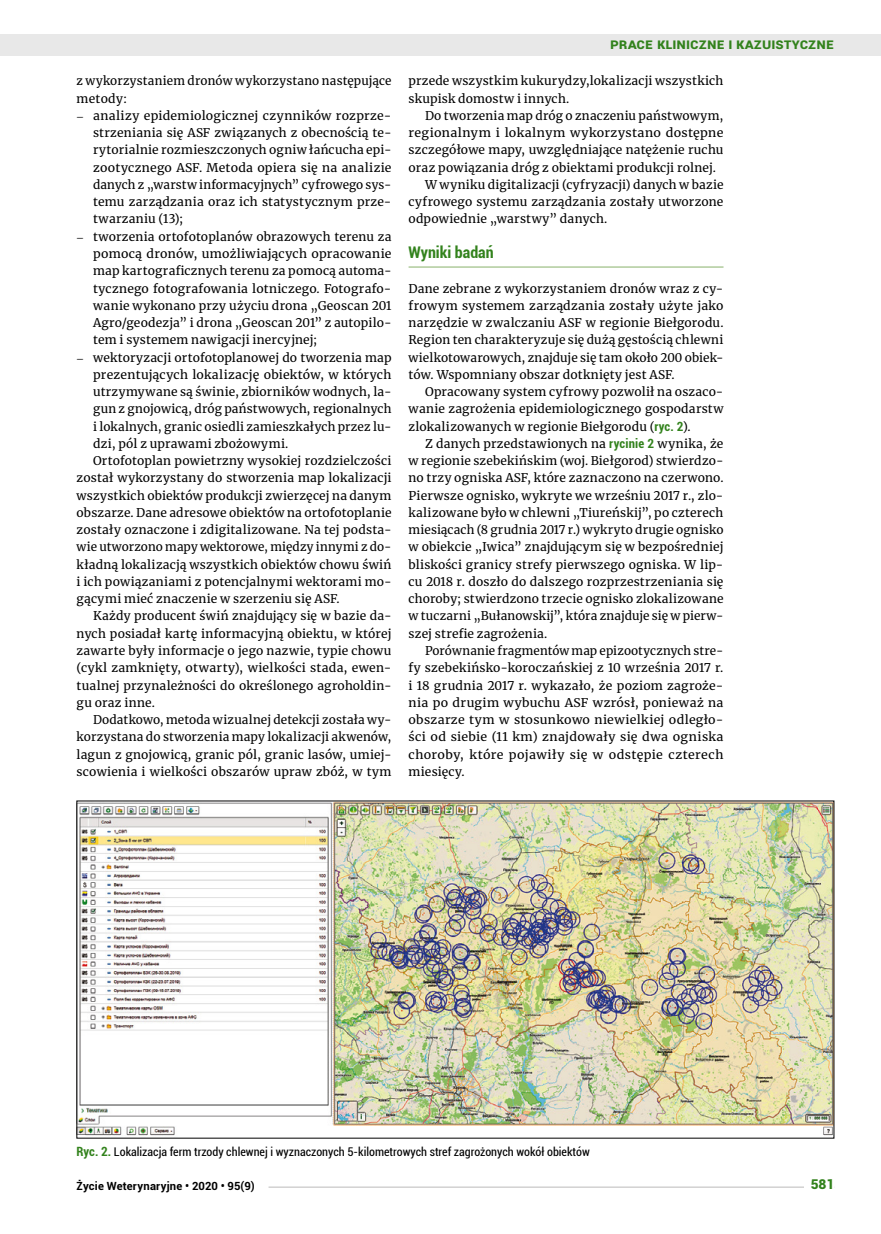
<style>
.page{position:relative;width:881px;height:1234px;background:#fff}
.page>*{position:absolute;margin:0;border:0;box-sizing:border-box;transform-origin:0 0}
.t1{font:700 condensed 16.05px "Roboto";color:#32821c}
.t2{font:700 15px "Roboto";letter-spacing:.005em;color:#32821c}
.t3{font:900 13.5px "Roboto";color:#32821c}
.t4{font:12px/17.2px "Merriweather";letter-spacing:.015em;color:#000;text-align:justify}
.t5{font:condensed 12px "Roboto";color:#000}
.t6{font:700 11.25px "Roboto";letter-spacing:.02em;color:#000}
.s1{font-family:"Warnock Pro"}
.s2{font-family:"Roboto";font-weight:700;font-stretch:condensed;font-size:12.75px;color:#32821c}
.s3{font-weight:700;font-size:12.75px;color:#32821c}
</style>
<div class="page">
<hr style="left:408px;top:266px;width:315px;height:1px;background:#96ba7b">
<img style="left:79px;top:802px;width:752px;height:334px">
<div style="left:0;top:35px;width:880px;height:21px;background:#e8e8e8"></div>
<hr style="left:268px;top:1186px;width:565px;height:1px;background:#d2d1d1">
<div style="left:804px;top:1178px;width:29px;height:15px;background:#fff"></div>
<p class="t4" style="left:77px;top:72px;width:316px">z wykorzystaniem dronów wykorzystano następujące metody:</p>
<p class="t4" style="left:93px;top:106px;width:300px;text-indent:-16px"><span class="s1">–</span> analizy epidemiologicznej czynników rozprze&shy;strzeniania się ASF związanych z obecnością te&shy;rytorialnie rozmieszczonych ogniw łańcucha epi&shy;zootycznego ASF. Metoda opiera się na analizie danych z „warstw informacyjnych” cyfrowego sys&shy;temu zarządzania oraz ich statystycznym prze&shy;twarzaniu (13);</p>
<p class="t4" style="left:93px;top:227px;width:300px;text-indent:-16px"><span class="s1">–</span> tworzenia ortofotoplanów obrazowych terenu za pomocą dronów, umożliwiających opracowanie map kartograficznych terenu za pomocą automa&shy;tycznego fotografowania lotniczego. Fotografo&shy;wanie wykonano przy użyciu drona „Geoscan 201<br>Agro/geodezja” i drona „Geoscan 201” z autopilo&shy;tem i systemem nawigacji inercyjnej;</p>
<p class="t4" style="left:77px;top:348px;width:316px"><span class="s1">–</span> wektoryzacji ortofotoplanowej do tworzenia map</p>
<p class="t4" style="left:93px;top:365px;width:300px">prezentujących lokalizację obiektów, w których</p>
<p class="t4" style="left:93px;top:382px;width:300px">utrzymywane są świnie, zbiorników wodnych, la-</p>
<p class="t4" style="left:93px;top:400px;width:300px">gun z gnojowicą, dróg państwowych, regionalnych</p>
<p class="t4" style="left:93px;top:417px;width:300px">i lokalnych, granic osiedli zamieszkałych przez lu-</p>
<p class="t4" style="left:93px;top:434px;width:197px">dzi, pól z uprawami zbożowymi.</p>
<p class="t4" style="left:93px;top:451px;width:300px">Ortofotoplan powietrzny wysokiej rozdzielczości</p>
<p class="t4" style="left:77px;top:469px;width:316px">został wykorzystany do stworzenia map lokalizacji</p>
<p class="t4" style="left:77px;top:486px;width:316px">wszystkich obiektów produkcji zwierzęcej na danym</p>
<p class="t4" style="left:77px;top:503px;width:316px">obszarze. Dane adresowe obiektów na ortofotoplanie</p>
<p class="t4" style="left:77px;top:520px;width:316px">zostały oznaczone i zdigitalizowane. Na tej podsta-</p>
<p class="t4" style="left:77px;top:538px;width:316px">wie utworzono mapy wektorowe, między innymi z do-</p>
<p class="t4" style="left:77px;top:555px;width:316px">kładną lokalizacją wszystkich obiektów chowu świń</p>
<p class="t4" style="left:77px;top:572px;width:316px">i ich powiązaniami z potencjalnymi wektorami mo-</p>
<p class="t4" style="left:77px;top:589px;width:264px">gącymi mieć znaczenie w szerzeniu się ASF.</p>
<p class="t4" style="left:93px;top:607px;width:300px">Każdy producent świń znajdujący się w bazie da-</p>
<p class="t4" style="left:77px;top:624px;width:316px">nych posiadał kartę informacyjną obiektu, w której</p>
<p class="t4" style="left:77px;top:641px;width:316px">zawarte były informacje o jego nazwie, typie chowu</p>
<p class="t4" style="left:77px;top:658px;width:316px">(cykl zamknięty, otwarty), wielkości stada, ewen-</p>
<p class="t4" style="left:77px;top:676px;width:316px">tualnej przynależności do określonego agroholdin-</p>
<p class="t4" style="left:77px;top:693px;width:80px">gu oraz inne.</p>
<p class="t4" style="left:93px;top:710px;width:300px">Dodatkowo, metoda wizualnej detekcji została wy-</p>
<p class="t4" style="left:77px;top:727px;width:316px">korzystana do stworzenia mapy lokalizacji akwenów,</p>
<p class="t4" style="left:77px;top:745px;width:316px">lagun z gnojowicą, granic pól, granic lasów, umiej-</p>
<p class="t4" style="left:77px;top:762px;width:316px">scowienia i wielkości obszarów upraw zbóż, w tym</p>
<p class="t2" style="left:610px;top:33px;width:225px">Prace kliniczne i kazuistyczne</p>
<p class="t4" style="left:408px;top:72px;width:316px">przede wszystkim kukurydzy,lokalizacji wszystkich skupisk domostw i innych.</p>
<p class="t4" style="left:425px;top:106px;width:300px">Do tworzenia map dróg o znaczeniu państwowym,</p>
<p class="t4" style="left:408px;top:124px;width:316px">regionalnym i lokalnym wykorzystano dostępne</p>
<p class="t4" style="left:408px;top:141px;width:316px">szczegółowe mapy, uwzględniające natężenie ruchu</p>
<p class="t4" style="left:408px;top:158px;width:309px">oraz powiązania dróg z obiektami produkcji rolnej.</p>
<p class="t4" style="left:425px;top:175px;width:300px">W wyniku digitalizacji (cyfryzacji) danych w bazie</p>
<p class="t4" style="left:408px;top:193px;width:316px">cyfrowego systemu zarządzania zostały utworzone</p>
<p class="t4" style="left:408px;top:210px;width:200px">odpowiednie „warstwy” danych.</p>
<h1 class="t1" style="left:408px;top:241px;width:87px">Wyniki badań</h1>
<p class="t4" style="left:408px;top:279px;width:316px">Dane zebrane z wykorzystaniem dronów wraz z cy&shy;frowym systemem zarządzania zostały użyte jako narzędzie w zwalczaniu ASF w regionie Biełgorodu.<br>Region ten charakteryzuje się dużą gęstością chlewni wielkotowarowych, znajduje się tam około 200 obiek&shy;tów. Wspomniany obszar dotknięty jest ASF.</p>
<p class="t4" style="left:408px;top:382px;width:316px;text-indent:16px">Opracowany system cyfrowy pozwolił na oszaco&shy;wanie zagrożenia epidemiologicznego gospodarstw zlokalizowanych w regionie Biełgorodu (<span class="s2">ryc. 2</span>).</p>
<p class="t4" style="left:408px;top:434px;width:316px;text-indent:17px">Z danych przedstawionych na <span class="s2">rycinie 2</span> wynika, że w regionie szebekińskim (woj. Biełgorod) stwierdzo&shy;no trzy ogniska ASF, które zaznaczono na czerwono.<br>Pierwsze ognisko, wykryte we wrześniu 2017 r., zlo&shy;kalizowane było w chlewni „Tiureńskij”, po czterech miesiącach (8 grudnia 2017 r.) wykryto drugie ognisko w obiekcie „Iwica” znajdującym się w bezpośredniej bliskości granicy strefy pierwszego ogniska. W lip&shy;cu 2018 r. doszło do dalszego rozprzestrzeniania się choroby; stwierdzono trzecie ognisko zlokalizowane w tuczarni „Bułanowskij”, która znajduje się w pierw&shy;szej strefie zagrożenia.</p>
<p class="t4" style="left:408px;top:641px;width:316px;text-indent:16px">Porównanie fragmentów map epizootycznych stre&shy;fy szebekińsko‑koroczańskiej z 10 września 2017 r. i 18 grudnia 2017 r. wykazało, że poziom zagroże&shy;nia po drugim wybuchu ASF wzrósł, ponieważ na obszarze tym w stosunkowo niewielkiej odległo&shy;ści od siebie (11 km) znajdowały się dwa ogniska choroby, które pojawiły się w odstępie czterech miesięcy.</p>
<p class="t5" style="left:77px;top:1142px;width:514px"><span class="s3">Ryc. 2.</span> Lokalizacja ferm trzody chlewnej i wyznaczonych 5-kilometrowych stref zagrożonych wokół obiektów</p>
<p class="t6" style="left:77px;top:1177px;width:180px">Życie Weterynaryjne • 2020 • 95(9)</p>
<p class="t3" style="left:810px;top:1174px;width:25px">581</p>
</div>
